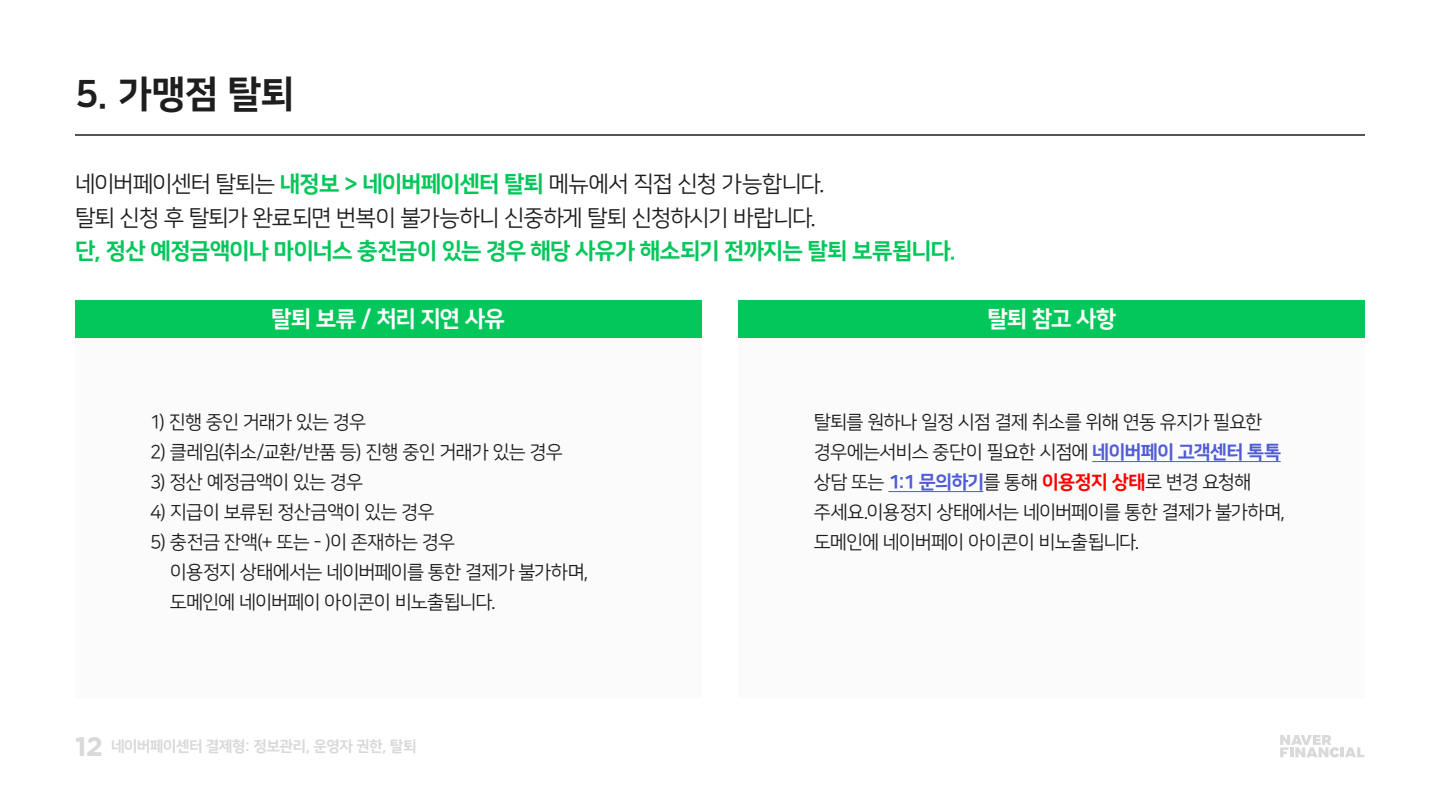
<style>
.page{position:relative;width:1440px;height:810px;background:#fff}
.page>*{position:absolute;margin:0;border:0;box-sizing:border-box;transform-origin:0 0}
.t1{font:37.5px "Nanum Square EB";color:#1e1e1e}
.t2{font:22.5px/33.8px "Nanum Square R";letter-spacing:-.045em;color:#1e1e1e}
.t3{font:22.5px "Nanum Square EB";letter-spacing:-.04em;color:#03c75a}
.t4{font:22.5px "Nanum Square EB";letter-spacing:-.04em;color:#fff}
.t5{font:18.75px/30px "Nanum Square R";letter-spacing:-.04em;color:#1e1e1e}
.t6{font:15px "Nanum Square EB";letter-spacing:-.04em;color:#d9d9d9}
.s1{font-family:"Nanum Square EB";color:#03c75a}
.s2{font-family:"Gotham";font-weight:700;font-size:27px}
.s3{font-family:"Nanum Square EB";color:#4f5cd6}
.s4{font-family:"Nanum Square EB";color:#f00}
</style>
<div class="page">
<hr style="left:75px;top:134px;width:1290px;height:2px;background:#1e1e1e">
<svg style="left:1280px;top:735px;width:85px;height:23px"></svg>
<div style="left:75px;top:300px;width:626px;height:398px;background:#fbfbfb"></div>
<div style="left:739px;top:300px;width:626px;height:398px;background:#fbfbfb"></div>
<hr style="left:1092px;top:461px;width:189px;height:1px;background:#4f5cd6">
<hr style="left:888px;top:491px;width:95px;height:1px;background:#4f5cd6">
<div style="left:75px;top:300px;width:626px;height:38px;background:#03c75a"></div>
<div style="left:739px;top:300px;width:626px;height:38px;background:#03c75a"></div>
<h1 class="t1" style="left:75px;top:73px;width:221px">5. 가맹점 탈퇴</h1>
<p class="t2" style="left:75px;top:168px;width:751px">네이버페이센터 탈퇴는 <span class="s1">내정보 &gt; 네이버페이센터 탈퇴</span> 메뉴에서 직접 신청 가능합니다. 탈퇴 신청 후 탈퇴가 완료되면 번복이 불가능하니 신중하게 탈퇴 신청하시기 바랍니다.</p>
<p class="t3" style="left:75px;top:239px;width:883px">단, 정산 예정금액이나 마이너스 충전금이 있는 경우 해당 사유가 해소되기 전까지는 탈퇴 보류됩니다.</p>
<p class="t4" style="left:271px;top:306px;width:235px">탈퇴 보류 / 처리 지연 사유</p>
<p class="t4" style="left:987px;top:306px;width:131px">탈퇴 참고 사항</p>
<p class="t5" style="left:150px;top:407px;width:218px">1) 진행 중인 거래가 있는 경우</p>
<p class="t5" style="left:150px;top:437px;width:414px">2) 클레임(취소/교환/반품 등) 진행 중인 거래가 있는 경우</p>
<p class="t5" style="left:150px;top:467px;width:215px">3) 정산 예정금액이 있는 경우</p>
<p class="t5" style="left:150px;top:497px;width:286px">4) 지급이 보류된 정산금액이 있는 경우</p>
<p class="t5" style="left:170px;top:527px;width:420px;text-indent:-20px">5) 충전금 잔액(+ 또는 - )이 존재하는 경우<br>이용정지 상태에서는 네이버페이를 통한 결제가 불가하며, 도메인에 네이버페이 아이콘이 비노출됩니다.</p>
<p class="t6" style="left:75px;top:738px;width:343px"><span class="s2">12</span> 네이버페이센터 결제형: 정보관리, 운영자 권한, 탈퇴</p>
<p class="t5" style="left:814px;top:407px;width:473px">탈퇴를 원하나 일정 시점 결제 취소를 위해 연동 유지가 필요한 경우에는서비스 중단이 필요한 시점에 <span class="s3">네이버페이 고객센터 톡톡 </span>상담 또는 <span class="s3">1:1 문의하기</span>를 통해 <span class="s4">이용정지 상태</span>로 변경 요청해 주세요.이용정지 상태에서는 네이버페이를 통한 결제가 불가하며, 도메인에 네이버페이 아이콘이 비노출됩니다.</p>
</div>
